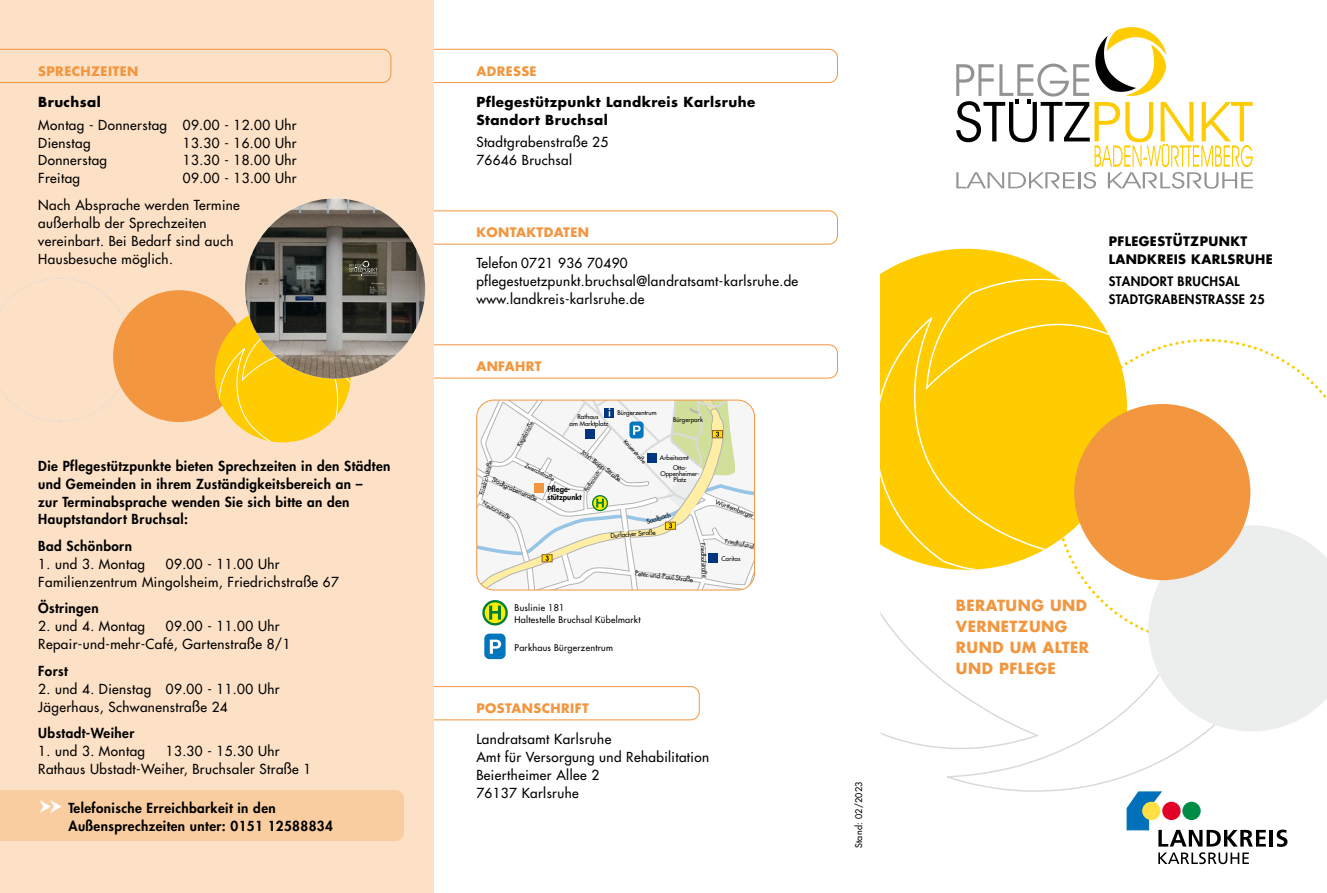
<style>
.page{position:relative;width:1327px;height:893px;background:#fff}
.page>*{position:absolute;margin:0;border:0;box-sizing:border-box;transform-origin:0 0}
.t1{font:700 15px/21px "Futura";letter-spacing:.03em;color:#f2963f}
.t2{font:13.5px/18px "Futura";letter-spacing:.03em;color:#000}
.t3{font:800 13.5px/18px "Futura";letter-spacing:.03em;color:#000}
.t4{font:700 13.5px/18px "Futura";letter-spacing:.03em;color:#000}
.t5{font:700 12.75px "Futura";letter-spacing:.03em;color:#f2963f}
.t6{font:800 12.75px/18px "Futura";letter-spacing:.03em;color:#000}
.t7{font:700 12.75px/18px "Futura";letter-spacing:.03em;color:#000}
.t8{font:9px/12px "Futura";letter-spacing:.03em;color:#000}
.t9{font:800 7.8px/7.8px "Futura";color:#000}
.t10{font:6.3px/6.3px "Futura";color:#000;text-align:center}
.t11{font:5.7px "Futura";color:#000}
</style>
<div class="page">
<svg style="left:956px;top:27px;width:297px;height:162px"></svg>
<svg style="left:880px;top:612px;width:328px;height:180px"></svg>
<div style="left:806px;top:249px;width:321px;height:321px;background:#fecc00;border-radius:50%"></div>
<svg style="left:880px;top:279px;width:230px;height:291px"></svg>
<svg style="left:1052px;top:337px;width:275px;height:394px"></svg>
<div style="left:1074px;top:404px;width:176px;height:176px;background:#f2963f;border-radius:50%"></div>
<div style="left:802px;top:264px;width:78px;height:367px;background:#fff"></div>
<div style="left:419px;top:49px;width:419px;height:34px;border:1px solid #f2963f;border-radius:9px"></div>
<div style="left:423px;top:210px;width:415px;height:34px;border:1px solid #f2963f;border-radius:9px"></div>
<div style="left:423px;top:686px;width:276px;height:34px;border:1px solid #f2963f;border-radius:9px"></div>
<div style="left:423px;top:344px;width:415px;height:34px;border:1px solid #f2963f;border-radius:9px"></div>
<svg style="left:483px;top:601px;width:23px;height:23px"></svg>
<div style="left:482px;top:600px;width:26px;height:25px;border:2px solid #008035;border-radius:50%"></div>
<svg style="left:489px;top:606px;width:12px;height:14px"></svg>
<div style="left:484px;top:634px;width:21px;height:25px;background:#0076bd;border-radius:5px"></div>
<svg style="left:490px;top:640px;width:11px;height:14px"></svg>
<svg style="left:434px;top:376px;width:27px;height:3px"></svg>
<svg style="left:477px;top:400px;width:277px;height:190px"></svg>
<hr style="left:1269px;top:830px;width:4px;height:17px;background:#000">
<svg style="left:1276px;top:830px;width:11px;height:17px"></svg>
<svg style="left:1126px;top:791px;width:140px;height:73px"></svg>
<div style="left:0;top:0;width:434px;height:893px;background:#fde1c6"></div>
<svg style="left:0;top:49px;width:391px;height:34px"></svg>
<svg style="left:0;top:277px;width:129px;height:145px"></svg>
<div style="left:113px;top:290px;width:132px;height:132px;background:#f2963f;border-radius:50%"></div>
<svg style="left:219px;top:331px;width:132px;height:111px"></svg>
<img style="left:245px;top:198px;width:180px;height:181px;border-radius:90px">
<svg style="left:349px;top:261px;width:28px;height:15px"></svg>
<svg style="left:370px;top:282px;width:15px;height:12px"></svg>
<div style="left:0;top:790px;width:404px;height:51px;background:#facda0"></div>
<p class="t5" style="left:38px;top:63px;width:102px">SPRECHZEITEN</p>
<p class="t4" style="left:38px;top:93px;width:64px">Bruchsal</p>
<p class="t2" style="left:38px;top:115px;width:260px">Montag - Donnerstag 09.00 - 12.00 Uhr<br>Dienstag</p>
<p class="t2" style="left:183px;top:133px;width:115px">13.30 - 16.00 Uhr</p>
<p class="t2" style="left:38px;top:151px;width:70px">Donnerstag</p>
<p class="t2" style="left:183px;top:151px;width:115px">13.30 - 18.00 Uhr</p>
<p class="t2" style="left:38px;top:169px;width:43px">Freitag</p>
<p class="t2" style="left:38px;top:165px;width:260px;line-height:26.5px;text-indent:145px">09.00 - 13.00 Uhr<br>Nach Absprache werden Termine</p>
<p class="t2" style="left:38px;top:214px;width:197px">außerhalb der Sprechzeiten vereinbart. Bei Bedarf sind auch<br>Hausbesuche möglich.</p>
<p class="t3" style="left:38px;top:456px;width:354px">Die Pflegestützpunkte bieten Sprechzeiten in den Städten und Gemeinden in ihrem Zuständigkeitsbereich an –<br>zur Terminabsprache wenden Sie sich bitte an den Hauptstandort Bruchsal:</p>
<p class="t3" style="left:38px;top:537px;width:95px">Bad Schönborn</p>
<p class="t2" style="left:38px;top:555px;width:108px">1. und 3. Montag</p>
<p class="t2" style="left:38px;top:555px;width:302px;text-indent:128px">09.00 - 11.00 Uhr<br>Familienzentrum Mingolsheim, Friedrichstraße 67</p>
<p class="t3" style="left:38px;top:599px;width:62px">Östringen</p>
<p class="t2" style="left:38px;top:617px;width:108px">2. und 4. Montag</p>
<p class="t2" style="left:38px;top:617px;width:254px;text-indent:128px">09.00 - 11.00 Uhr<br>Repair-und-mehr-Café, Gartenstraße 8/1</p>
<p class="t3" style="left:38px;top:662px;width:31px">Forst</p>
<p class="t2" style="left:38px;top:680px;width:243px">2. und 4. Dienstag 09.00 - 11.00 Uhr<br>Jägerhaus, Schwanenstraße 24</p>
<p class="t3" style="left:38px;top:724px;width:98px">Ubstadt-Weiher</p>
<p class="t2" style="left:38px;top:742px;width:108px">1. und 3. Montag</p>
<p class="t2" style="left:38px;top:742px;width:274px;text-indent:128px">13.30 - 15.30 Uhr<br>Rathaus Ubstadt-Weiher, Bruchsaler Straße 1</p>
<p class="t3" style="left:68px;top:799px;width:266px">Telefonische Erreichbarkeit in den<br>Außensprechzeiten unter: 0151 12588834</p>
<p class="t5" style="left:476px;top:62px;width:62px">ADRESSE</p>
<p class="t4" style="left:476px;top:92px;width:280px">Pflegestützpunkt Landkreis Karlsruhe<br>Standort Bruchsal</p>
<p class="t2" style="left:476px;top:133px;width:133px">Stadtgrabenstraße 25<br>76646 Bruchsal</p>
<p class="t5" style="left:476px;top:224px;width:114px">KONTAKTDATEN</p>
<p class="t2" style="left:476px;top:254px;width:323px">Telefon 0721 936 70490 pflegestuetzpunkt.bruchsal@landratsamt-karlsruhe.de www.landkreis-karlsruhe.de</p>
<p class="t5" style="left:476px;top:357px;width:67px">ANFAHRT</p>
<p class="t10" style="left:617px;top:410px;width:41px">Bürgerzentrum</p>
<p class="t10" style="left:569px;top:414px;width:40px">Rathaus<br>am Marktplatz</p>
<p class="t10" style="left:673px;top:416px;width:31px">Bürgerpark</p>
<p class="t11" style="left:515px;top:445px;width:29px;rotate:-62deg">Kegelstraße</p>
<p class="t11" style="left:627px;top:438px;width:31px;rotate:47deg">Kaiserstraße</p>
<p class="t10" style="left:584px;top:449px;width:49px;rotate:37deg">John-Bopp-Straße</p>
<p class="t10" style="left:660px;top:454px;width:30px">Arbeitsamt</p>
<p class="t11" style="left:478px;top:494px;width:37px;rotate:-75deg">Friedrichstraße</p>
<p class="t11" style="left:527px;top:461px;width:33px;rotate:27deg">Zwerchstraße</p>
<p class="t10" style="left:660px;top:464px;width:41px">Otto-<br>Oppenheimer-<br>Platz</p>
<p class="t11" style="left:582px;top:489px;width:27px;rotate:-55deg">Rathausstr.</p>
<p class="t10" style="left:494px;top:476px;width:51px;rotate:25deg">Stadtgrabenstraße</p>
<p class="t9" style="left:547px;top:486px;width:36px">Pflege&shy;stützpunkt</p>
<p class="t11" style="left:485px;top:499px;width:33px;rotate:29deg">Neutorstraße</p>
<p class="t10" style="left:646px;top:519px;width:27px;rotate:-17deg">Saalbach</p>
<p class="t10" style="left:717px;top:498px;width:42px;rotate:21deg">Württemberger</p>
<p class="t10" style="left:610px;top:532px;width:47px;rotate:-4deg">Durlacher Straße</p>
<p class="t11" style="left:706px;top:543px;width:36px;rotate:87deg">Friedhofstraße</p>
<p class="t11" style="left:726px;top:537px;width:36px;rotate:10deg">Friedhofstraße</p>
<p class="t10" style="left:721px;top:555px;width:21px">Caritas</p>
<p class="t10" style="left:636px;top:570px;width:60px;rotate:7deg">Peter-und-Paul-Straße</p>
<p class="t8" style="left:514px;top:602px;width:127px">Buslinie 181<br>Haltestelle Bruchsal Kübelmarkt</p>
<p class="t8" style="left:514px;top:642px;width:100px">Parkhaus Bürgerzentrum</p>
<p class="t5" style="left:476px;top:700px;width:114px">POSTANSCHRIFT</p>
<p class="t2" style="left:476px;top:730px;width:234px">Landratsamt Karlsruhe<br>Amt für Versorgung und Rehabilitation<br>Beiertheimer Allee 2<br>76137 Karlsruhe</p>
<p class="t8" style="left:852px;top:848px;width:68px;rotate:-90deg">Stand: 02/2023</p>
<p class="t7" style="left:1108px;top:232px;width:165px">PFLEGESTÜTZPUNKT<br>LANDKREIS KARLSRUHE</p>
<p class="t6" style="left:1108px;top:273px;width:158px">STANDORT BRUCHSAL<br>STADTGRABENSTRASSE 25</p>
<p class="t1" style="left:956px;top:594px;width:135px">BERATUNG UND<br>VERNETZUNG<br>RUND UM ALTER<br>UND PFLEGE</p>
</div>
